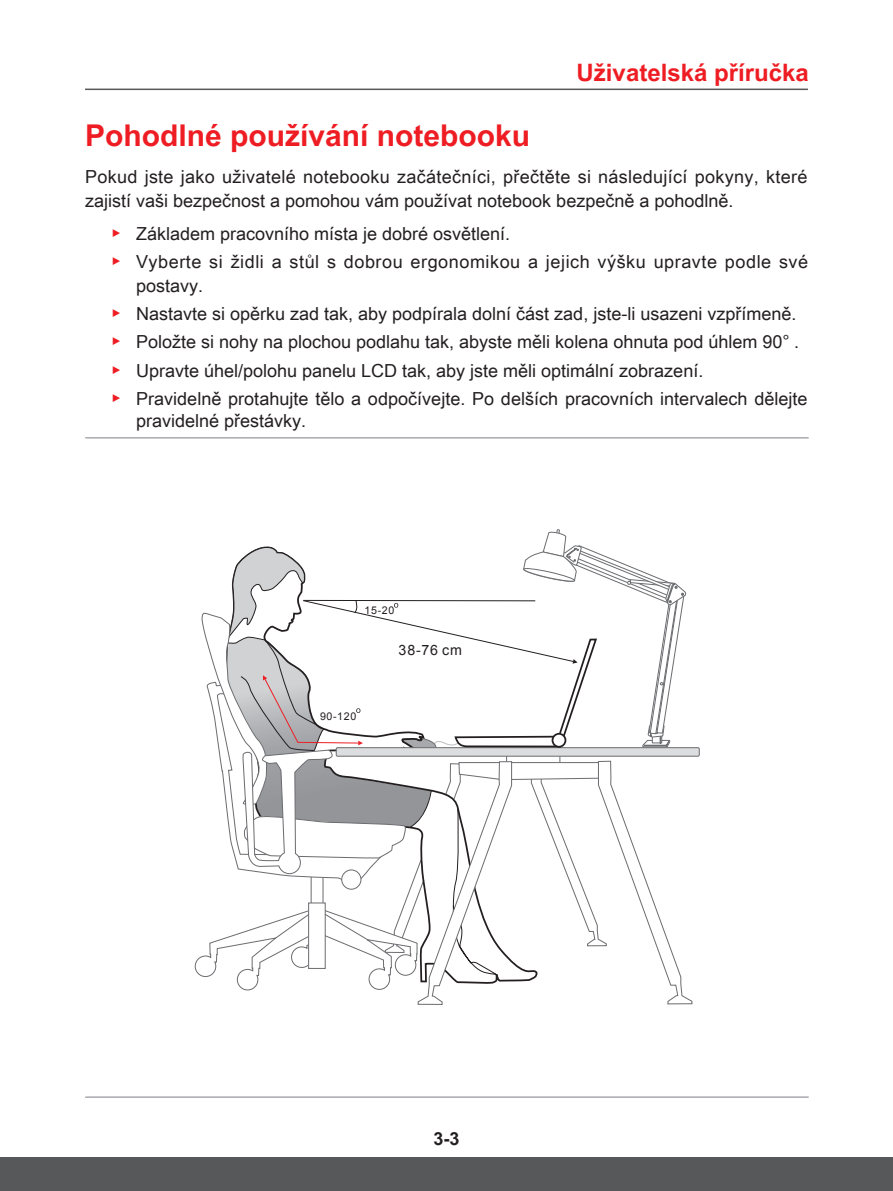
<style>
.page{position:relative;width:893px;height:1191px;background:#fff}
.page>*{position:absolute;margin:0;border:0;box-sizing:border-box;transform-origin:0 0}
.t1{font:700 30px "Arial Unicode MS";color:#ee1d23}
.t2{font:700 24px "Arial Unicode MS";color:#ee1d23}
.t3{font:18px/28.2px "Arial Unicode MS";color:#231f20}
.t4{font:18px/24px "Arial Unicode MS";letter-spacing:.02em;color:#231f20}
.t5{font:18px/28.2px "Arial Unicode MS";letter-spacing:.03em;color:#231f20}
.t6{font:700 18px "Arial Unicode MS";color:#231f20}
.t7{font:14.1px "Arial";color:#231f20}
.t8{font:10.8px "Arial";letter-spacing:.055em;color:#231f20}
.s1{color:#ee1d23}
</style>
<div class="page">
<hr style="left:85px;top:89px;width:723px;height:1px;background:#57585a">
<div style="left:0;top:1157px;width:893px;height:34px;background:#57585a"></div>
<hr style="left:85px;top:437px;width:724px;height:1px;background:#a8a9ad">
<hr style="left:85px;top:1096px;width:724px;height:1px;background:#a8a9ad">
<svg style="left:194px;top:529px;width:499px;height:476px"></svg>
<h2 class="t2" style="left:577px;top:55px;width:234px">Uživatelská příručka</h2>
<h1 class="t1" style="left:85px;top:113px;width:447px">Pohodlné používání notebooku</h1>
<p class="t4" style="left:85px;top:164px;width:724px">Pokud jste jako uživatelé notebooku začátečníci, přečtěte si následující pokyny, které zajistí vaši bezpečnost a pomohou vám používat notebook bezpečně a pohodlně.</p>
<p class="t5" style="left:111px;top:219px;width:699px"><span class="s1">▶</span> Základem pracovního místa je dobré osvětlení.<br><span class="s1">▶</span> Vyberte si židli a stůl s dobrou ergonomikou a jejich výšku upravte podle své</p>
<p class="t3" style="left:111px;top:271px;width:699px;text-indent:26px">postavy.<br><span class="s1">▶</span> Nastavte si opěrku zad tak, aby podpírala dolní část zad, jste-li usazeni vzpřímeně. <span class="s1">▶</span> Položte si nohy na plochou podlahu tak, abyste měli kolena ohnuta pod úhlem 90° . <span class="s1">▶</span> Upravte úhel/polohu panelu LCD tak, aby jste měli optimální zobrazení.<br><span class="s1">▶</span> Pravidelně protahujte tělo a odpočívejte. Po delších pracovních intervalech dělejte</p>
<p class="t3" style="left:136px;top:406px;width:172px">pravidelné přestávky.</p>
<p class="t8" style="left:365px;top:603px;width:31px">15-20</p>
<p class="t8" style="left:320px;top:708px;width:38px">90-120</p>
<p class="t7" style="left:399px;top:640px;width:65px">38-76 cm</p>
<p class="t6" style="left:433px;top:1125px;width:28px">3-3</p>
</div>
